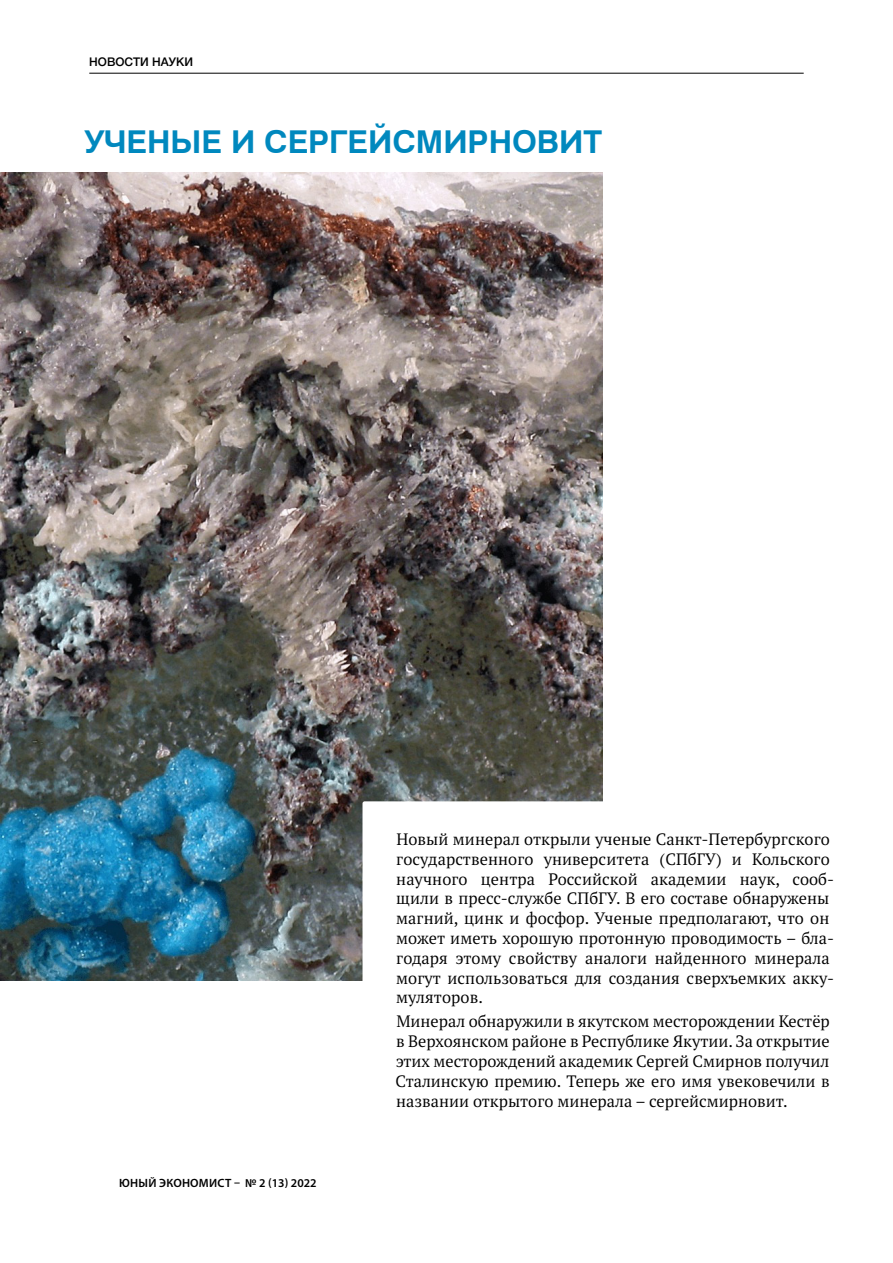
<style>
.page{position:relative;width:893px;height:1263px;background:#fff}
.page>*{position:absolute;margin:0;border:0;box-sizing:border-box;transform-origin:0 0}
.t1{font:700 31.5px "Swiss 721 BT";color:#0088be}
.t2{font:16.5px/19.8px "PT Serif Pro";letter-spacing:.005em;color:#000}
.t3{font:600 12px "Myriad Pro";letter-spacing:.02em;color:#000}
.t4{font:500 12px "Helvetica Neue Cyr";color:#000}
</style>
<div class="page">
<hr style="left:89px;top:73px;width:715px;height:1px;background:#000">
<img style="left:0;top:172px;width:602px;height:808px">
<div style="left:362px;top:801px;width:501px;height:336px;background:#fff;border-radius:2px"></div>
<p class="t4" style="left:89px;top:55px;width:105px">НОВОСТИ НАУКИ</p>
<h1 class="t1" style="left:85px;top:120px;width:519px">УЧЕНЫЕ И СЕРГЕЙСМИРНОВИТ</h1>
<p class="t3" style="left:119px;top:1175px;width:199px">ЮНЫЙ ЭКОНОМИСТ – № 2 (13) 2022</p>
<p class="t2" style="left:396px;top:829px;width:440px">Новый минерал открыли ученые Санкт-Петербургского государственного университета (СПбГУ) и Кольского научного центра Российской академии наук, сооб&shy;щили в пресс-службе СПбГУ. В его составе обнаружены магний, цинк и фосфор. Ученые предполагают, что он может иметь хорошую протонную проводимость – бла&shy;годаря этому свойству аналоги найденного минерала могут использоваться для создания сверхъемких акку&shy;муляторов.</p>
<p class="t2" style="left:396px;top:1011px;width:436px;text-align:justify">Минерал обнаружили в якутском месторождении Кестёр в Верхоянском районе в Республике Якутии. За открытие этих месторождений академик Сергей Смирнов получил Сталинскую премию. Теперь же его имя увековечили в названии открытого минерала – сергейсмирновит.</p>
</div>
